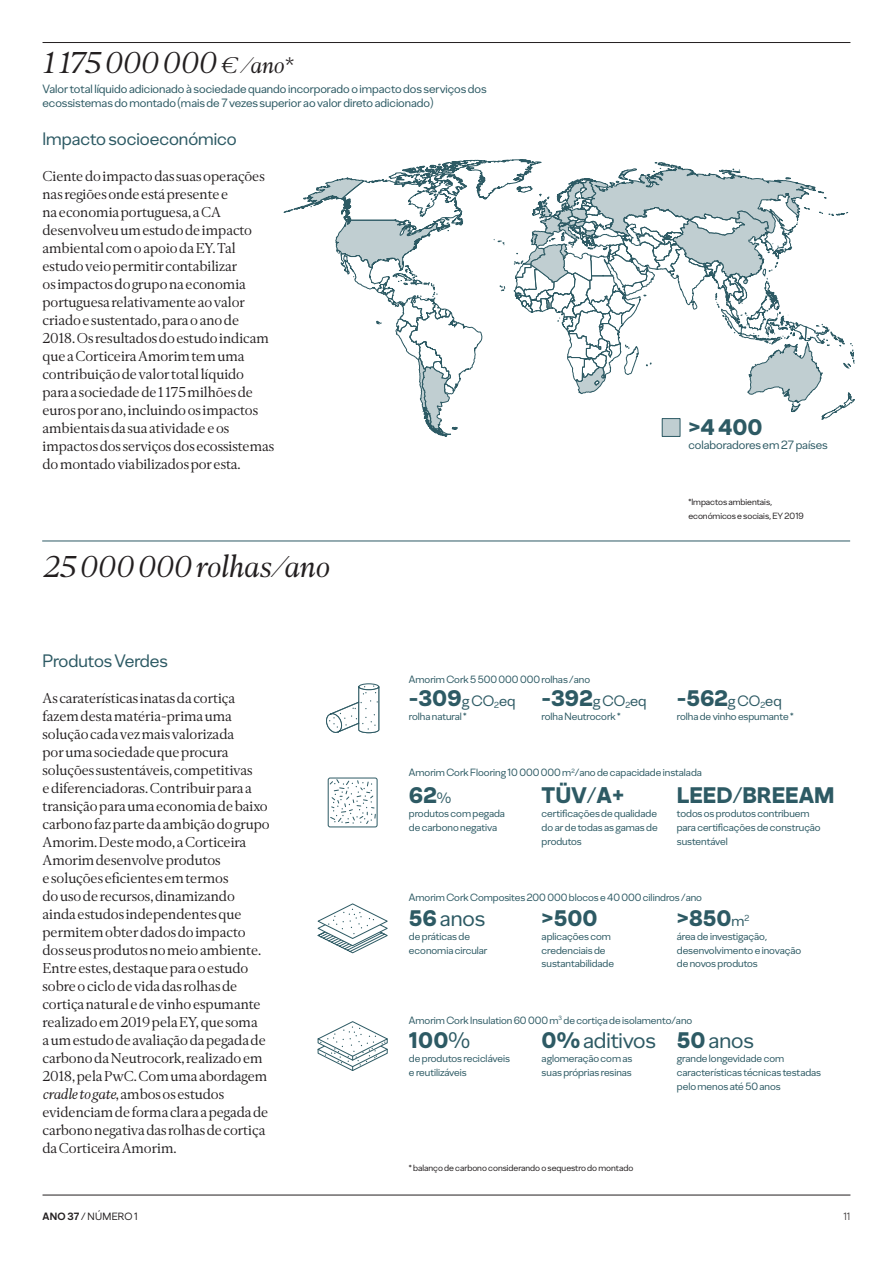
<style>
.page{position:relative;width:893px;height:1263px;background:#fff}
.page>*{position:absolute;margin:0;border:0;box-sizing:border-box;transform-origin:0 0}
.Destaque_Sustent{font:italic 30px "Amorim Serif";color:#231f20}
.Amorim_dados_destaqu{font:900 22.5px "Amorim Sans";color:#2d5a64}
.Amorim_dados_destaqu-2{font:22.5px "Amorim Sans";color:#2d5a64}
.Amorim_Subtit_Cap{font:18px "Amorim Sans";color:#2d5a64}
.Amorim_dados_destaqu-3{font:15px "Amorim Sans";color:#2d5a64}
.Amorim_Base{font:14.25px/18px "Amorim Serif";color:#231f20}
.Amorim_Base_dados{font:12px/13.8px "Amorim Sans";color:#2d5a64}
.Amorim_Base_dados-2{font:10.5px/13.8px "Amorim Sans";color:#2d5a64}
.t1{font:10.5px "Amorim Sans";letter-spacing:.03em;color:#231f20}
.t2{font:300 10.5px "Amorim Sans";color:#231f20}
.Amorim_Base_dados-3{font:9px "Amorim Sans";color:#231f20}
.s1{font-size:22.5px}
.s2{font-style:italic}
.s3{font-weight:900;font-size:22.5px}
.s4{font-weight:400;font-size:15px}
.s5{font-weight:400}
.s6{font-weight:900}
.s7{font-weight:700}
</style>
<div class="page">
<hr style="left:43px;top:42px;width:807px;height:1px;background:#231f20">
<hr style="left:43px;top:1195px;width:807px;height:1px;background:#231f20">
<svg style="left:283px;top:178px;width:58px;height:86px"></svg>
<svg style="left:822px;top:191px;width:33px;height:228px"></svg>
<svg style="left:341px;top:163px;width:481px;height:273px"></svg>
<div style="left:662px;top:419px;width:18px;height:17px;background:#c0ced1"></div>
<div style="left:662px;top:418px;width:18px;height:18px;border:1px solid #2d5a64"></div>
<hr style="left:42px;top:541px;width:808px;height:1px;background:#2d5a64">
<svg style="left:317px;top:1021px;width:71px;height:50px"></svg>
<svg style="left:317px;top:903px;width:71px;height:50px"></svg>
<svg style="left:326px;top:683px;width:53px;height:51px"></svg>
<div style="left:328px;top:778px;width:49px;height:49px;border:1px solid #2d5a64;border-radius:2px"></div>
<svg style="left:329px;top:779px;width:47px;height:45px"></svg>
<p class="Destaque_Sustent" style="left:43px;top:44px;width:252px">1175000000 <span class="s1">€ /ano*</span></p>
<p class="Amorim_Base_dados" style="left:43px;top:82px;width:446px">Valor total líquido adicionado à sociedade quando incorporado o impacto dos serviços dos ecossistemas do montado (mais de 7 vezes superior ao valor direto adicionado)</p>
<p class="Amorim_Subtit_Cap" style="left:43px;top:128px;width:196px">Impacto socioeconómico</p>
<p class="Amorim_Base" style="left:43px;top:167px;width:233px">Ciente do impacto das suas operações nas regiões onde está presente e<br>na economia portuguesa, a CA desenvolveu um estudo de impacto ambiental com o apoio da EY. Tal estudo veio permitir contabilizar<br>os impactos do grupo na economia portuguesa relativamente ao valor criado e sustentado, para o ano de 2018. Os resultados do estudo indicam que a Corticeira Amorim tem uma contribuição de valor total líquido para a sociedade de 1 175 milhões de euros por ano, incluindo os impactos ambientais da sua atividade e os impactos dos serviçosdos ecossistemas do montado viabilizados por esta.</p>
<p class="Destaque_Sustent" style="left:43px;top:548px;width:288px">25 000 000 rolhas/ano</p>
<p class="Amorim_dados_destaqu" style="left:688px;top:413px;width:76px">&gt;4 400</p>
<p class="Amorim_Base_dados" style="left:688px;top:438px;width:141px">colaboradores em 27 países</p>
<p class="Amorim_Base_dados-3" style="left:688px;top:496px;width:86px">*Impactos ambientais,</p>
<p class="Amorim_Base_dados-3" style="left:688px;top:510px;width:117px">económicos e sociais, EY 2019</p>
<p class="Amorim_Subtit_Cap" style="left:43px;top:650px;width:127px">Produtos Verdes</p>
<p class="Amorim_Base" style="left:43px;top:689px;width:229px">As caraterísticas inatas da cortiça fazem desta matéria-prima uma solução cada vez mais valorizada<br>por uma sociedade que procura soluções sustentáveis, competitivas<br>e diferenciadoras. Contribuir para a transição para uma economia de baixo carbono faz parte da ambição do grupo Amorim. Deste modo, a Corticeira Amorim desenvolve produtos<br>e soluções eficientes em termos<br>do uso de recursos, dinamizando ainda estudos independentes que permitem obter dados do impacto dos seus produtos no meio ambiente.<br>Entre estes, destaque para o estudo sobre o ciclo de vida das rolhas de cortiça natural e de vinho espumante realizado em 2019 pela EY, que soma<br>a um estudo de avaliação da pegada de carbono da Neutrocork, realizado em 2018, pela PwC. Com uma abordagem <span class="s2">cradle to gate</span>, ambos os estudos evidenciam de forma clara a pegada de carbono negativa das rolhas de cortiça da Corticeira Amorim.</p>
<p class="Amorim_Base_dados-2" style="left:409px;top:672px;width:183px">Amorim Cork 5 500 000 000 rolhas /ano</p>
<p class="Amorim_dados_destaqu-3" style="left:409px;top:692px;width:108px"><span class="s3">-309</span>g CO<sub>2</sub>eq</p>
<p class="Amorim_Base_dados-2" style="left:409px;top:709px;width:59px">rolha natural *</p>
<p class="Amorim_dados_destaqu-3" style="left:542px;top:692px;width:107px"><span class="s3">-392</span>g CO<sub>2</sub>eq</p>
<p class="Amorim_Base_dados-2" style="left:542px;top:709px;width:81px">rolha Neutrocork *</p>
<p class="Amorim_dados_destaqu-3" style="left:677px;top:692px;width:106px"><span class="s3">-562</span>g CO<sub>2</sub>eq</p>
<p class="Amorim_Base_dados-2" style="left:677px;top:709px;width:118px">rolha de vinho espumante *</p>
<p class="Amorim_Base_dados-2" style="left:409px;top:766px;width:294px">Amorim Cork Flooring 10 000 000 m<sup>2</sup>/ano de capacidade instalada</p>
<p class="Amorim_dados_destaqu" style="left:409px;top:781px;width:44px">62<span class="s4">%</span></p>
<p class="Amorim_Base_dados-2" style="left:409px;top:806px;width:98px">produtos com pegada</p>
<p class="Amorim_Base_dados-2" style="left:409px;top:820px;width:90px">de carbono negativa</p>
<p class="Amorim_dados_destaqu" style="left:542px;top:781px;width:84px">TÜV<span class="s5">/</span>A+</p>
<p class="Amorim_Base_dados-2" style="left:542px;top:806px;width:118px;text-align:justify">certificações de qualidade do ar de todas as gamas de produtos</p>
<p class="Amorim_dados_destaqu" style="left:677px;top:781px;width:159px">LEED<span class="s5">/</span>BREEAM</p>
<p class="Amorim_Base_dados-2" style="left:677px;top:806px;width:134px">todos os produtos contribuem</p>
<p class="Amorim_Base_dados-2" style="left:677px;top:820px;width:145px">para certificações de construção sustentável</p>
<p class="Amorim_Base_dados-2" style="left:409px;top:890px;width:295px">Amorim Cork Composites 200 000 blocos e 40 000 cilindros /ano</p>
<p class="Amorim_dados_destaqu-2" style="left:409px;top:904px;width:78px"><span class="s6">56</span> anos</p>
<p class="Amorim_Base_dados-2" style="left:409px;top:929px;width:80px">de práticas de economia circular</p>
<p class="Amorim_dados_destaqu" style="left:542px;top:904px;width:57px">&gt;500</p>
<p class="Amorim_Base_dados-2" style="left:542px;top:929px;width:74px">aplicações com credenciais de sustantabilidade</p>
<p class="Amorim_dados_destaqu" style="left:677px;top:904px;width:74px">&gt;850<span class="s4">m</span><sup>2</sup></p>
<p class="Amorim_Base_dados-2" style="left:677px;top:929px;width:126px">área de investigação, desenvolvimento e inovação de novos produtos</p>
<p class="Amorim_Base_dados-2" style="left:409px;top:1013px;width:285px">Amorim Cork Insulation 60 000 m<sup>3</sup> de cortiça de isolamento/ano</p>
<p class="Amorim_dados_destaqu" style="left:409px;top:1026px;width:63px">100<span class="s5">%</span></p>
<p class="Amorim_Base_dados-2" style="left:409px;top:1051px;width:102px">de produtos recicláveis</p>
<p class="Amorim_Base_dados-2" style="left:409px;top:1065px;width:59px">e reutilizáveis</p>
<p class="Amorim_dados_destaqu-2" style="left:542px;top:1026px;width:116px"><span class="s6">0%</span> aditivos</p>
<p class="Amorim_Base_dados-2" style="left:542px;top:1051px;width:92px">aglomeração com as</p>
<p class="Amorim_Base_dados-2" style="left:542px;top:1065px;width:92px">suas próprias resinas</p>
<p class="Amorim_dados_destaqu-2" style="left:677px;top:1026px;width:78px"><span class="s6">50</span> anos</p>
<p class="Amorim_Base_dados-2" style="left:677px;top:1051px;width:146px">grande longevidade com características técnicas testadas pelo menos até 50 anos</p>
<p class="Amorim_Base_dados-3" style="left:409px;top:1162px;width:226px">* balanço de carbono considerando o sequestro do montado</p>
<p class="t1" style="left:43px;top:1210px;width:97px"><span class="s7">ANO 37</span> / NÚMERO 1</p>
<p class="t2" style="left:843px;top:1210px;width:9px">11</p>
</div>
